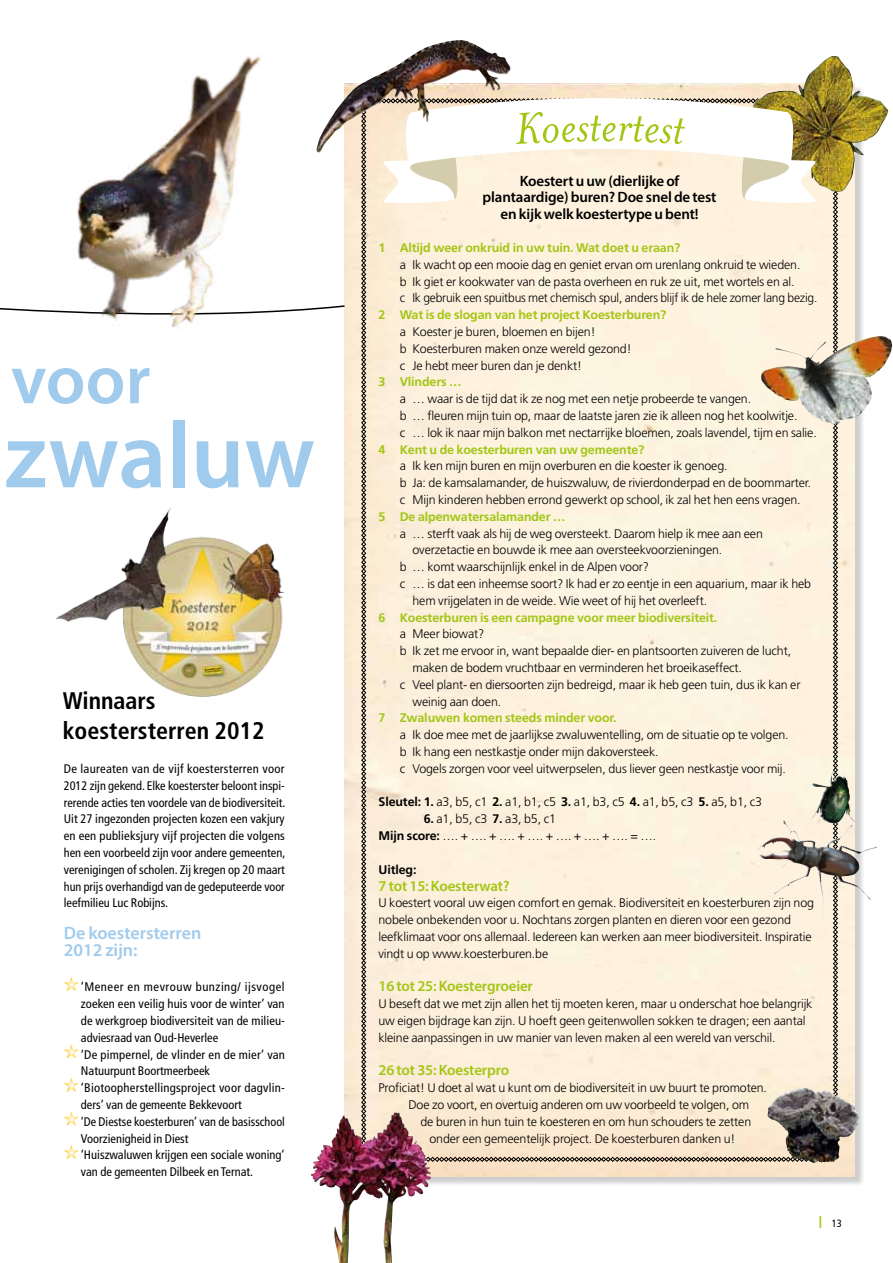
<style>
.page{position:relative;width:893px;height:1263px;background:#fff}
.page>*{position:absolute;margin:0;border:0;box-sizing:border-box;transform-origin:0 0}
.t1{font:600 94.35px "Myriad Pro";color:#a1cbec}
.t2{font:600 70.65px "Myriad Pro";color:#a1cbec}
.t3{font:italic 51px "Mrs Eaves OTCE";color:#a2c613}
.t4{font:700 condensed 24px/30px "Frutiger LT";color:#000}
.t5{font:600 18px/16.8px "Myriad Pro";color:#a1cbec}
.t6{font:600 15px/16.5px "Myriad Pro";letter-spacing:-.01em;color:#000;text-align:center}
.t7{font:600 15px "Myriad Pro";letter-spacing:-.01em;color:#a2c613}
.t8{font:300 12.45px/16.8px "Frutiger LT";letter-spacing:-.01em;color:#000}
.t9{font:condensed 12.45px/16.8px "Frutiger LT";color:#000;text-align:justify}
.t10{font:700 12.45px "Frutiger LT";letter-spacing:-.01em;color:#a2c613}
.t11{font:700 12.45px "Frutiger LT";letter-spacing:-.01em;color:#000}
.t12{font:condensed 10.5px "Frutiger LT";color:#000}
.s1{font-weight:700}
.s2{font-weight:900;font-stretch:normal;font-size:12px;color:#a2c613}
</style>
<div class="page">
<div style="left:346px;top:85px;width:519px;height:1101px;background:#000;opacity:.2"></div>
<img style="left:344px;top:84px;width:511px;height:1092px">
<img style="left:753px;top:56px;width:135px;height:136px">
<img style="left:838px;top:336px;width:54px;height:88px">
<img style="left:316px;top:41px;width:195px;height:112px">
<img style="left:838px;top:771px;width:16px;height:52px">
<img style="left:310px;top:1111px;width:89px;height:88px">
<img style="left:56px;top:508px;width:229px;height:189px">
<svg style="left:64px;top:977px;width:15px;height:14px"></svg>
<svg style="left:64px;top:1044px;width:15px;height:14px"></svg>
<svg style="left:64px;top:1078px;width:15px;height:14px"></svg>
<svg style="left:64px;top:1111px;width:15px;height:15px"></svg>
<svg style="left:64px;top:1145px;width:15px;height:14px"></svg>
<svg style="left:0;top:274px;width:346px;height:61px"></svg>
<img style="left:36px;top:56px;width:265px;height:279px">
<svg style="left:361px;top:93px;width:477px;height:1069px;background:#f5e9d6"></svg>
<h2 class="t2" style="left:11px;top:335px;width:141px">voor</h2>
<h1 class="t1" style="left:4px;top:395px;width:312px">zwaluw</h1>
<h3 class="t4" style="left:63px;top:686px;width:203px">Winnaars koestersterren 2012</h3>
<p class="t9" style="left:64px;top:760px;width:223px">De laureaten van de vijf koestersterren voor 2012 zijn gekend. Elke koesterster beloont inspi&shy;rerende acties ten voordele van de biodiversiteit.<br>Uit 27 ingezonden projecten kozen een vakjury en een publieksjury vijf projecten die volgens hen een voorbeeld zijn voor andere gemeenten, verenigingen of scholen. Zij kregen op 20 maart hun prijs overhandigd van de gedeputeerde voor leefmilieu Luc Robijns.</p>
<h3 class="t5" style="left:64px;top:924px;width:139px">De koestersterren<br>2012 zijn:</h3>
<p class="t9" style="left:81px;top:979px;width:206px;text-align:left">‘Meneer en mevrouw bunzing/ ijsvogel zoeken een veilig huis voor de winter’ van de werkgroep biodiversiteit van de milieu&shy;adviesraad van Oud-Heverlee<br>‘De pimpernel, de vlinder en de mier’ van Natuurpunt Boortmeerbeek ‘Biotoopherstellingsproject voor dagvlin&shy;ders’ van de gemeente Bekkevoort<br>‘De Diestse koesterburen’ van de basisschool Voorzienigheid in Diest<br>‘Huiszwaluwen krijgen een sociale woning’ van de gemeenten Dilbeek en Ternat.</p>
<h3 class="t3" style="left:589px;top:98px;width:30px">te</h3>
<p class="t6" style="left:483px;top:172px;width:235px">Koestert u uw (dierlijke of plantaardige) buren? Doe snel de test en kijk welk koestertype u bent!</p>
<p class="t10" style="left:378px;top:240px;width:303px">1 Altijd weer onkruid in uw tuin. Wat doet u eraan?</p>
<p class="t8" style="left:400px;top:256px;width:419px">a Ik wacht op een mooie dag en geniet ervan om urenlang onkruid te wieden.<br>b Ik giet er kookwater van de pasta overheen en ruk ze uit, met wortels en al.<br>c Ik gebruik een spuitbus met chemisch spul, anders blijf ik de hele zomer lang bezig.</p>
<p class="t10" style="left:378px;top:308px;width:289px">2 Wat is de slogan van het project Koesterburen?</p>
<p class="t8" style="left:400px;top:323px;width:233px">a Koester je buren, bloemen en bijen!<br>b Koesterburen maken onze wereld gezond! c Je hebt meer buren dan je denkt!</p>
<p class="t10" style="left:378px;top:375px;width:85px">3 Vlinders …</p>
<p class="t8" style="left:400px;top:391px;width:419px">a … waar is de tijd dat ik ze nog met een netje probeerde te vangen.<br>b … fleuren mijn tuin op, maar de laatste jaren zie ik alleen nog het koolwitje.<br>c … lok ik naar mijn balkon met nectarrijke bloemen, zoals lavendel, tijm en salie.</p>
<p class="t10" style="left:378px;top:442px;width:268px">4 Kent u de koesterburen van uw gemeente?</p>
<p class="t8" style="left:400px;top:458px;width:413px">a Ik ken mijn buren en mijn overburen en die koester ik genoeg.<br>b Ja: de kamsalamander, de huiszwaluw, de rivierdonderpad en de boommarter. c Mijn kinderen hebben errond gewerkt op school, ik zal het hen eens vragen.</p>
<p class="t10" style="left:378px;top:509px;width:189px">5 De alpenwatersalamander …</p>
<p class="t8" style="left:400px;top:525px;width:365px">a … sterft vaak als hij de weg oversteekt. Daarom hielp ik mee aan een</p>
<p class="t8" style="left:412px;top:542px;width:311px">overzetactie en bouwde ik mee aan oversteekvoorzieningen.</p>
<p class="t8" style="left:400px;top:559px;width:251px">b … komt waarschijnlijk enkel in de Alpen voor?</p>
<p class="t8" style="left:400px;top:575px;width:413px">c … is dat een inheemse soort? Ik had er zo eentje in een aquarium, maar ik heb</p>
<p class="t8" style="left:412px;top:592px;width:296px">hem vrijgelaten in de weide. Wie weet of hij het overleeft.</p>
<p class="t10" style="left:378px;top:610px;width:340px">6 Koesterburen is een campagne voor meer biodiversiteit.</p>
<p class="t8" style="left:400px;top:626px;width:86px">a Meer biowat?</p>
<p class="t8" style="left:400px;top:643px;width:393px">b Ik zet me ervoor in, want bepaalde dier- en plantsoorten zuiveren de lucht,</p>
<p class="t8" style="left:413px;top:659px;width:331px">maken de bodem vruchtbaar en verminderen het broeikaseffect.</p>
<p class="t8" style="left:400px;top:676px;width:402px">c Veel plant- en diersoorten zijn bedreigd, maar ik heb geen tuin, dus ik kan er</p>
<p class="t8" style="left:413px;top:693px;width:90px">weinig aan doen.</p>
<p class="t10" style="left:378px;top:711px;width:240px">7 Zwaluwen komen steeds minder voor.</p>
<p class="t8" style="left:400px;top:727px;width:390px">a Ik doe mee met de jaarlijkse zwaluwentelling, om de situatie op te volgen. b Ik hang een nestkastje onder mijn dakoversteek.<br>c Vogels zorgen voor veel uitwerpselen, dus liever geen nestkastje voor mij.</p>
<p class="t8" style="left:378px;top:794px;width:385px"><span class="s1">Sleutel: 1.</span> a3, b5, c1 <span class="s1">2.</span> a1, b1, c5 <span class="s1">3.</span> a1, b3, c5 <span class="s1">4.</span> a1, b5, c3 <span class="s1">5.</span> a5, b1, c3</p>
<p class="t8" style="left:378px;top:811px;width:279px;text-indent:45px"><span class="s1">6.</span> a1, b5, c3 <span class="s1">7.</span> a3, b5, c1<br><span class="s1">Mijn score:</span> …. + …. + …. + …. + …. + …. + …. = ….</p>
<p class="t11" style="left:378px;top:862px;width:39px">Uitleg:</p>
<p class="t7" style="left:378px;top:876px;width:133px">7 tot 15: Koesterwat?</p>
<p class="t8" style="left:378px;top:895px;width:437px">U koestert vooral uw eigen comfort en gemak. Biodiversiteit en koesterburen zijn nog nobele onbekenden voor u. Nochtans zorgen planten en dieren voor een gezond leefklimaat voor ons allemaal. Iedereen kan werken aan meer biodiversiteit. Inspiratie vindt u op www.koesterburen.be</p>
<p class="t7" style="left:378px;top:977px;width:156px">16 tot 25: Koestergroeier</p>
<p class="t8" style="left:378px;top:995px;width:436px">U beseft dat we met zijn allen het tij moeten keren, maar u onderschat hoe belangrijk uw eigen bijdrage kan zijn. U hoeft geen geitenwollen sokken te dragen; een aantal kleine aanpassingen in uw manier van leven maken al een wereld van verschil.</p>
<p class="t7" style="left:378px;top:1061px;width:132px">26 tot 35: Koesterpro</p>
<p class="t8" style="left:408px;top:1079px;width:360px;text-indent:-30px">Proficiat! U doet al wat u kunt om de biodiversiteit in uw buurt te promoten.<br>Doe zo voort, en overtuig anderen om uw voorbeeld te volgen, om</p>
<p class="t8" style="left:420px;top:1113px;width:332px;text-align:center">de buren in hun tuin te koesteren en om hun schouders te zetten onder een gemeentelijk project. De koesterburen danken u!</p>
<p class="t12" style="left:819px;top:1217px;width:24px"><span class="s2">|</span> 13</p>
</div>
